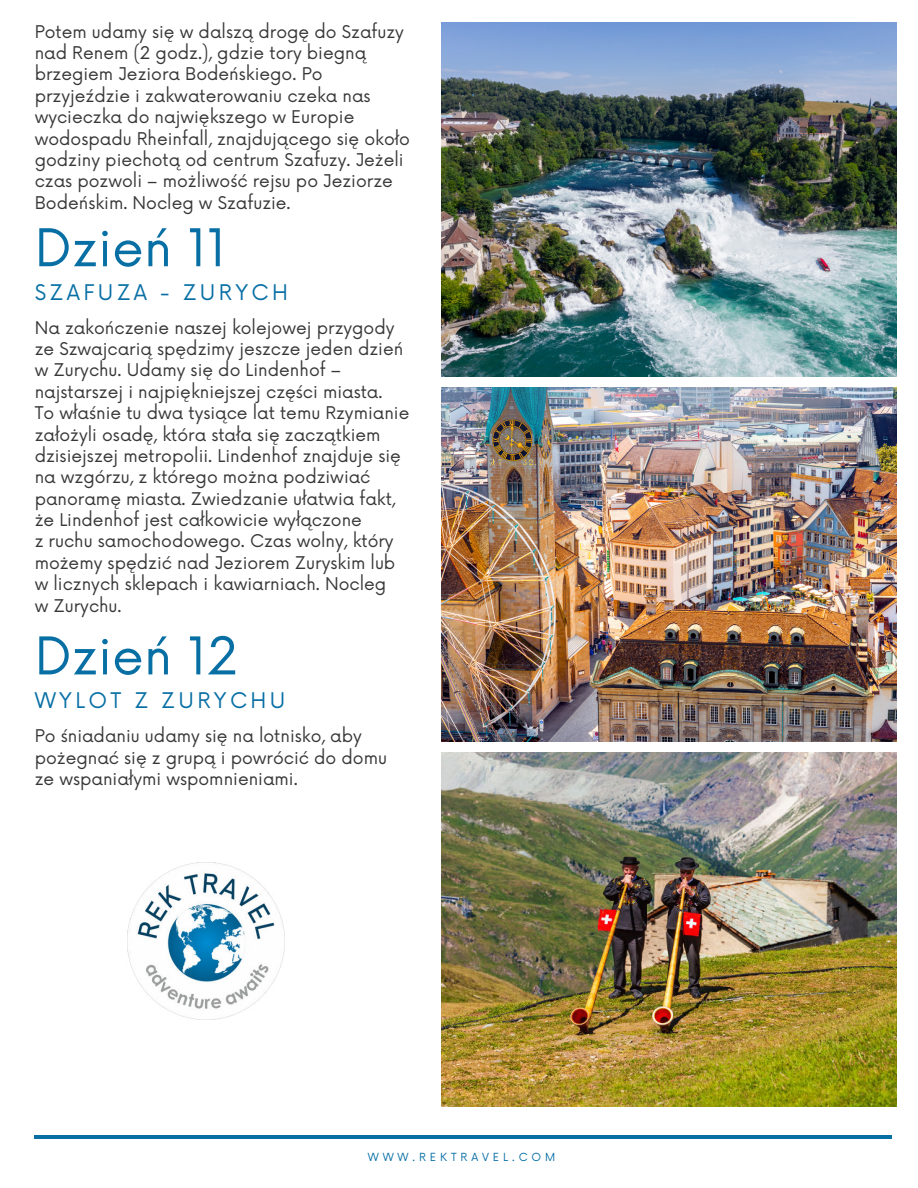
<style>
.page{position:relative;width:918px;height:1188px;background:#fff}
.page>*{position:absolute;margin:0;border:0;box-sizing:border-box;transform-origin:0 0}
.t1{font:50.7px "Now";color:#086fa5}
.t2{font:21px "Now";letter-spacing:.16em;color:#086fa5}
.t3{font:17.1px/21.3px "Now";color:#373737}
.t4{font:10.95px "Now";letter-spacing:.36em;color:#086fa5}
</style>
<div class="page">
<hr style="left:35px;top:1136px;width:857px;height:3px;background:#086fa5">
<img style="left:441px;top:23px;width:456px;height:353px">
<img style="left:441px;top:387px;width:456px;height:355px">
<img style="left:441px;top:753px;width:456px;height:353px">
<img style="left:128px;top:863px;width:156px;height:156px">
<p class="t3" style="left:35px;top:20px;width:377px">Potem udamy się w dalszą drogę do Szafuzy nad Renem (2 godz.), gdzie tory biegną brzegiem Jeziora Bodeńskiego. Po przyjeździe i zakwaterowaniu czeka nas wycieczka do największego w Europie wodospadu Rheinfall, znajdującego się około godziny piechotą od centrum Szafuzy. Jeżeli czas pozwoli – możliwość rejsu po Jeziorze Bodeńskim. Nocleg w Szafuzie.</p>
<h1 class="t1" style="left:35px;top:207px;width:193px">Dzień 11</h1>
<p class="t2" style="left:35px;top:275px;width:255px">SZAFUZA - ZURYCH</p>
<p class="t3" style="left:35px;top:316px;width:376px">Na zakończenie naszej kolejowej przygody ze Szwajcarią spędzimy jeszcze jeden dzień w Zurychu. Udamy się do Lindenhof – najstarszej i najpiękniejszej części miasta.<br>To właśnie tu dwa tysiące lat temu Rzymianie założyli osadę, która stała się zaczątkiem dzisiejszej metropolii. Lindenhof znajduje się na wzgórzu, z którego można podziwiać panoramę miasta. Zwiedzanie ułatwia fakt, że Lindenhof jest całkowicie wyłączone<br>z ruchu samochodowego. Czas wolny, który możemy spędzić nad Jeziorem Zuryskim lub w licznych sklepach i kawiarniach. Nocleg<br>w Zurychu.</p>
<h1 class="t1" style="left:35px;top:615px;width:205px">Dzień 12</h1>
<p class="t2" style="left:35px;top:684px;width:252px">WYLOT Z ZURYCHU</p>
<p class="t3" style="left:35px;top:724px;width:354px">Po śniadaniu udamy się na lotnisko, aby pożegnać się z grupą i powrócić do domu ze wspaniałymi wspomnieniami.</p>
<p class="t4" style="left:368px;top:1149px;width:189px">WWW.REKTRAVEL.COM</p>
</div>
